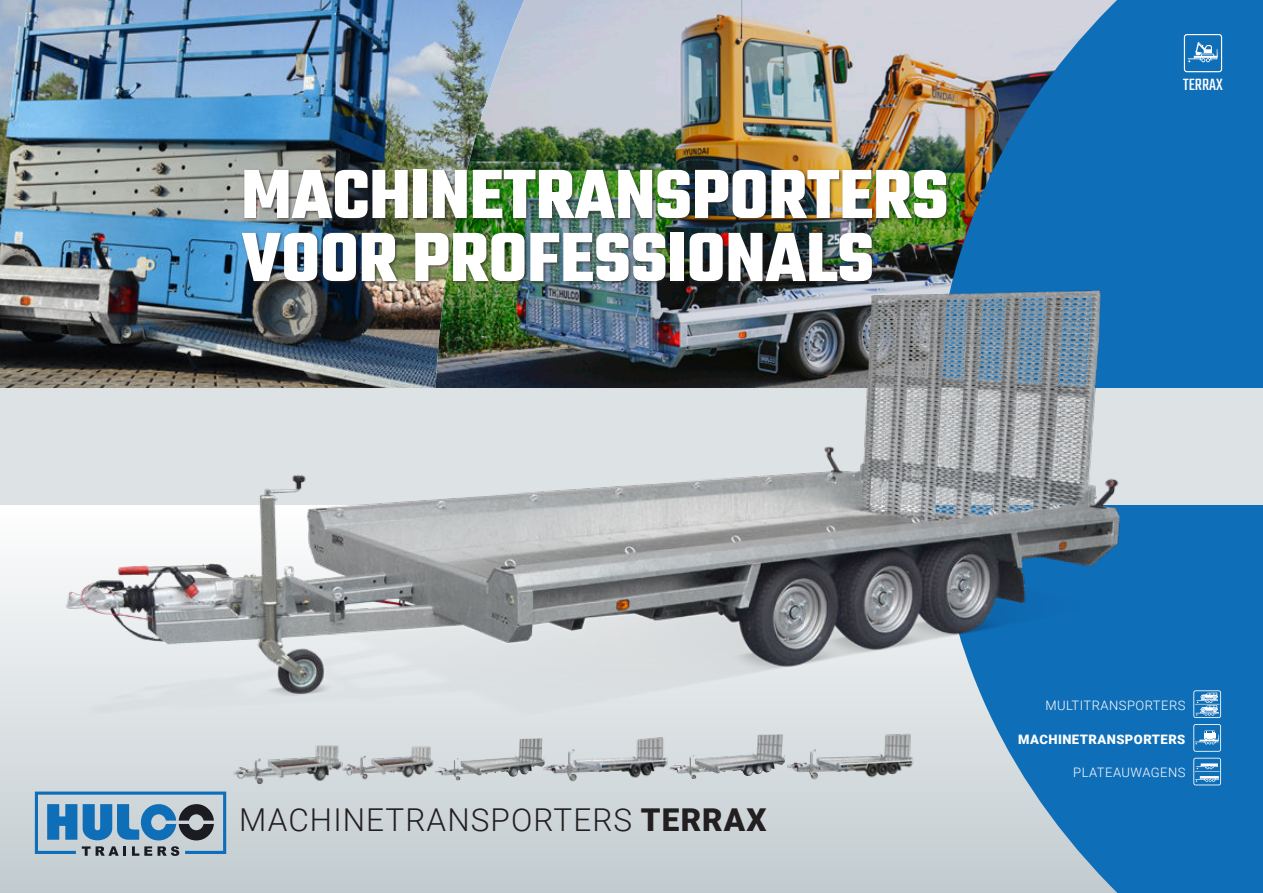
<style>
.page{position:relative;width:1263px;height:893px;background:#fff}
.page>*{position:absolute;margin:0;border:0;box-sizing:border-box;transform-origin:0 0}
.t1{font:700 75px/63px "Teko";color:#fff}
.t2{font:300 31.5px "Roboto";letter-spacing:.035em;color:#231f20}
.t3{font:18px "Teko";color:#fff}
.t4{font:300 13.05px "Roboto";letter-spacing:.035em;color:#fff}
.t5{font:900 13.05px "Roboto";letter-spacing:.035em;color:#fff}
.s1{font-weight:900}
</style>
<div class="page">
<img style="left:0;top:0;width:434px;height:388px">
<img style="left:434px;top:0;width:498px;height:168px">
<div style="left:0;top:505px;width:1263px;height:388px;background:linear-gradient(to bottom,#fefefe,#c2cbcf)"></div>
<svg style="left:932px;top:0;width:331px;height:893px;background:#327db6"></svg>
<div style="left:0;top:388px;width:1263px;height:117px;background:#dde2e4"></div>
<svg style="left:1193px;top:758px;width:28px;height:27px"></svg>
<svg style="left:1193px;top:724px;width:28px;height:28px"></svg>
<svg style="left:1193px;top:690px;width:28px;height:28px"></svg>
<div style="left:240px;top:168px;width:711px;height:117px;background:#231f20;opacity:.7"></div>
<svg style="left:35px;top:791px;width:191px;height:65px;background:#7299b6"></svg>
<img style="left:44px;top:266px;width:1097px;height:538px">
<svg style="left:1184px;top:34px;width:38px;height:38px"></svg>
<img style="left:676px;top:734px;width:99px;height:35px">
<img style="left:541px;top:733px;width:135px;height:53px">
<img style="left:783px;top:730px;width:135px;height:54px">
<img style="left:434px;top:738px;width:108px;height:35px">
<img style="left:343px;top:745px;width:94px;height:39px">
<img style="left:233px;top:745px;width:110px;height:40px">
<p class="t1" style="left:241px;top:161px;width:709px">MACHINETRANSPORTERS<br>VOOR PROFESSIONALS</p>
<p class="t3" style="left:1183px;top:73px;width:41px">TERRAX</p>
<p class="t2" style="left:239px;top:806px;width:529px">MACHINETRANSPORTERS <span class="s1">TERRAX</span></p>
<p class="t4" style="left:1045px;top:700px;width:142px">MULTITRANSPORTERS</p>
<p class="t5" style="left:1018px;top:731px;width:169px">MACHINETRANSPORTERS</p>
<p class="t4" style="left:1073px;top:767px;width:114px">PLATEAUWAGENS</p>
</div>
